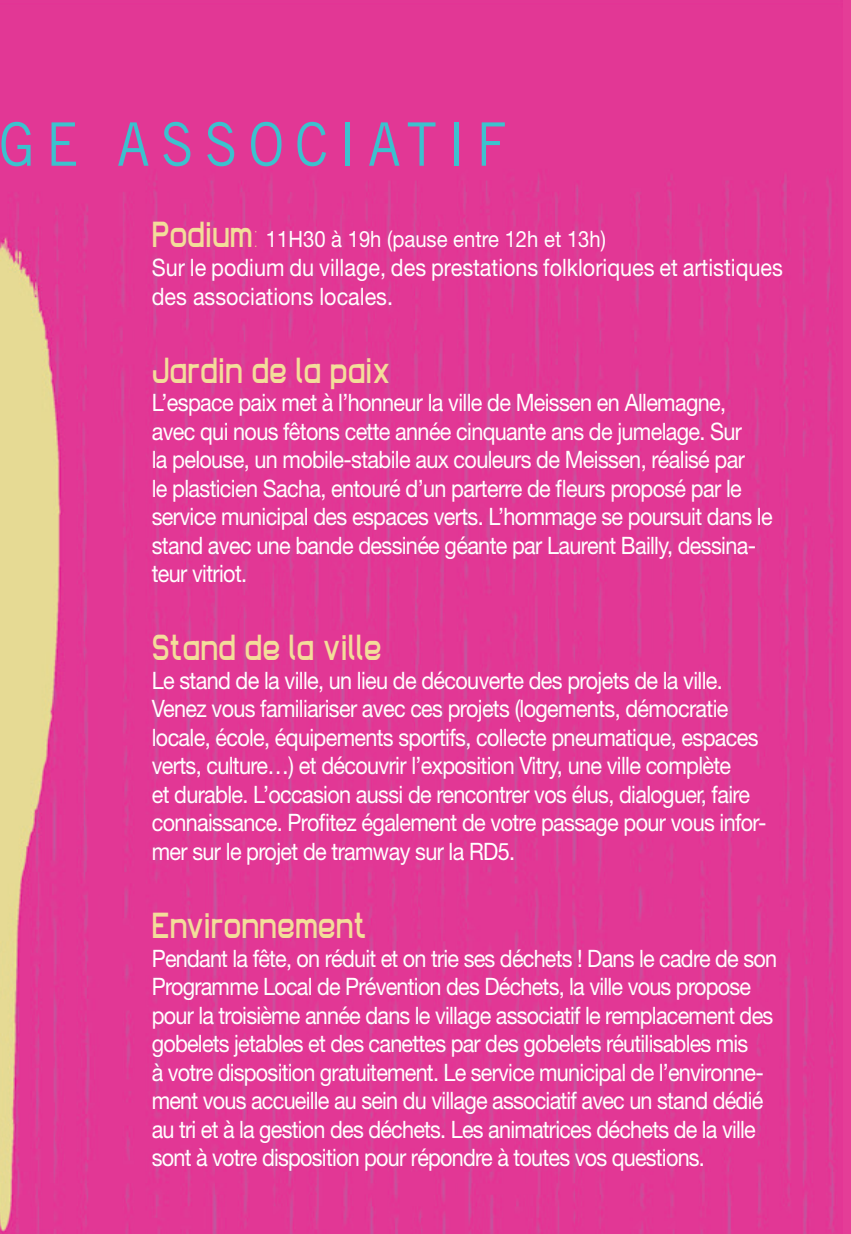
<style>
.page{position:relative;width:851px;height:1234px;background:#fff}
.page>*{position:absolute;margin:0;border:0;box-sizing:border-box;transform-origin:0 0}
.t1{font:60px "Trade Gothic";letter-spacing:.2em;color:#3cc1ce;scale:.9 1}
.t2{font:36px "Lastwaerkbold";color:#f3dd9a;scale:.8 1}
.t3{font:24px/28.5px "Helvetica Neue";letter-spacing:-.03em;color:#fff;scale:.9 1}
.t4{font:24px/28.5px "Helvetica Neue";color:#fff;scale:.9 1}
.t5{font:22.5px "Helvetica Neue";color:#fff;scale:.9 1}
.s1{font-family:"Lastwaerkbold";font-size:36px;color:#f3dd9a}
.s2{font-family:"Lastwaerklight";font-size:33px;color:#f3dd9a}
</style>
<div class="page">
<img style="left:0;top:0;width:842px;height:1233px">
<h1 class="t1" style="left:-1px;top:108px;width:552px">G E ASS OC IATIF</h1>
<p class="t5" style="left:152px;top:226px;width:506px"><span class="s1">Podium</span><span class="s2">:</span> 11H30 à 19h (pause entre 12h et 13h)</p>
<p class="t4" style="left:152px;top:253px;width:702px">Sur le podium du village, des prestations folkloriques et artistiques des associations locales.</p>
<h2 class="t2" style="left:152px;top:347px;width:300px">Jardin de la paix</h2>
<p class="t3" style="left:152px;top:388px;width:691px">L’espace paix met à l’honneur la ville de Meissen en Allemagne, avec qui nous fêtons cette année cinquante ans de jumelage. Sur<br>la pelouse, un mobile-stabile aux couleurs de Meissen, réalisé par<br>le plasticien Sacha, entouré d’un parterre de fleurs proposé par le service municipal des espaces verts. L’hommage se poursuit dans le stand avec une bande dessinée géante par Laurent Bailly, dessina&shy;teur vitriot.</p>
<h2 class="t2" style="left:152px;top:624px;width:288px">Stand de la ville</h2>
<p class="t3" style="left:152px;top:665px;width:684px">Le stand de la ville, un lieu de découverte des projets de la ville.<br>Venez vous familiariser avec ces projets (logements, démocratie locale, école, équipements sportifs, collecte pneumatique, espaces verts, culture…) et découvrir l’exposition Vitry, une ville complète<br>et durable. L’occasion aussi de rencontrer vos élus, dialoguer, faire connaissance. Profitez également de votre passage pour vous infor&shy;mer sur le projet de tramway sur la RD5.</p>
<h2 class="t2" style="left:152px;top:902px;width:270px">Environnement</h2>
<p class="t3" style="left:152px;top:943px;width:696px">Pendant la fête, on réduit et on trie ses déchets ! Dans le cadre de son Programme Local de Prévention des Déchets, la ville vous propose pour la troisième année dans le village associatif le remplacement des gobelets jetables et des canettes par des gobelets réutilisables mis<br>à votre disposition gratuitement. Le service municipal de l’environne&shy;ment vous accueille au sein du village associatif avec un stand dédié au tri et à la gestion des déchets. Les animatrices déchets de la ville sont à votre disposition pour répondre à toutes vos questions.</p>
</div>
